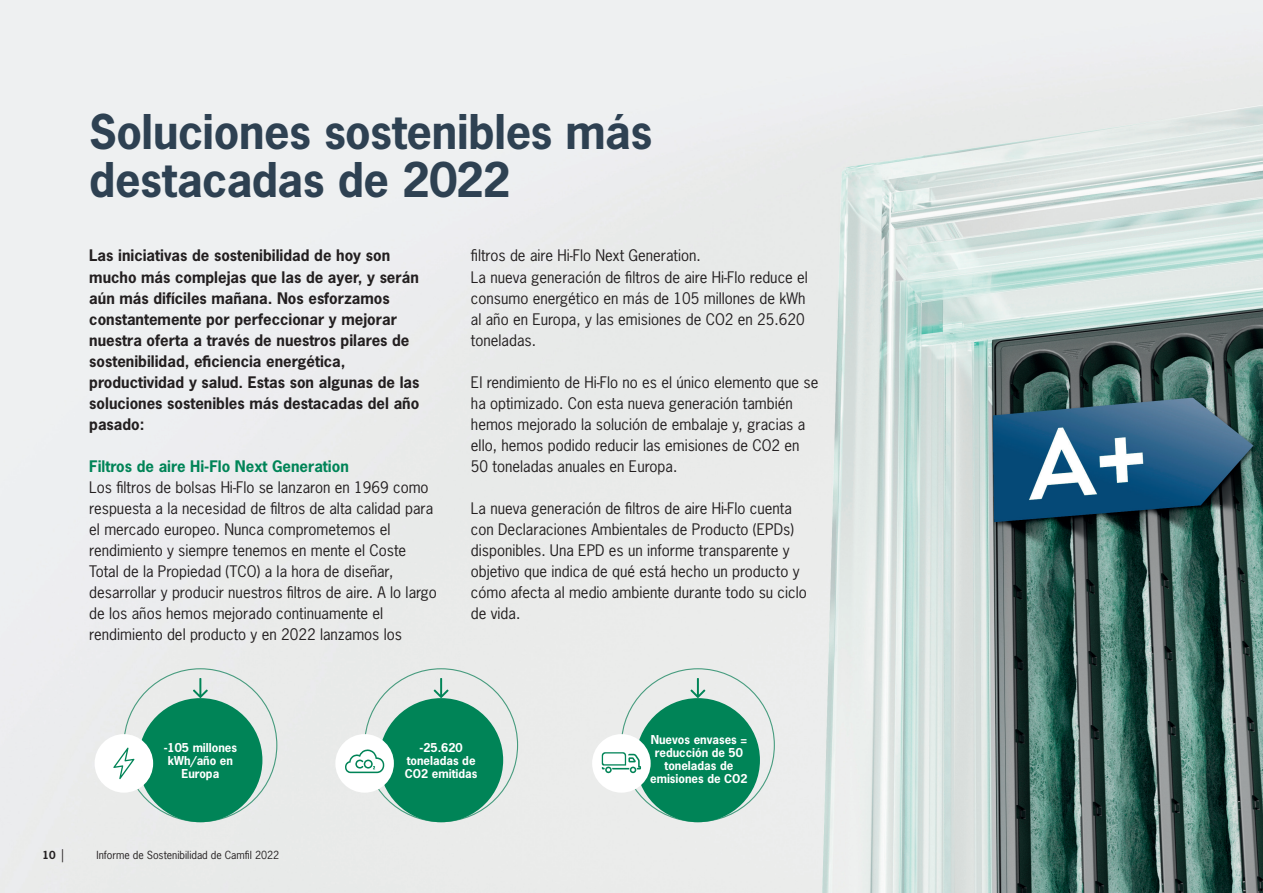
<style>
.page{position:relative;width:1263px;height:893px;background:#fff}
.page>*{position:absolute;margin:0;border:0;box-sizing:border-box;transform-origin:0 0}
.t1{font:700 45px/48px "News Gothic Std";letter-spacing:-.01em;color:#2e4152}
.t2{font:15px/21px "News Gothic Std";color:#231f20}
.t3{font:700 15px/21px "News Gothic Std";color:#231f20}
.t4{font:700 15px "News Gothic Std";color:#008457}
.t5{font:700 11.55px/13.2px "News Gothic Std";color:#fff;text-align:center}
.t6{font:10.5px "News Gothic Std";color:#231f20}
.t7{font:700 10.5px "News Gothic Std";color:#231f20}
.s1{font-weight:400;font-size:13.2px}
</style>
<div class="page">
<img style="left:0;top:0;width:1263px;height:893px">
<div style="left:138px;top:698px;width:124px;height:124px;background:#008457;border-radius:50%"></div>
<div style="left:95px;top:734px;width:58px;height:59px;background:#fff;border-radius:50%"></div>
<svg style="left:113px;top:747px;width:21px;height:32px"></svg>
<svg style="left:193px;top:678px;width:15px;height:20px"></svg>
<div style="left:379px;top:698px;width:124px;height:124px;background:#008457;border-radius:50%"></div>
<div style="left:335px;top:734px;width:59px;height:59px;background:#fff;border-radius:50%"></div>
<svg style="left:345px;top:749px;width:39px;height:24px"></svg>
<svg style="left:434px;top:678px;width:14px;height:20px"></svg>
<div style="left:636px;top:698px;width:124px;height:124px;background:#008457;border-radius:50%"></div>
<div style="left:592px;top:734px;width:59px;height:59px;background:#fff;border-radius:50%"></div>
<svg style="left:690px;top:678px;width:15px;height:20px"></svg>
<svg style="left:602px;top:752px;width:39px;height:21px"></svg>
<h1 class="t1" style="left:89px;top:107px;width:564px">Soluciones sostenibles más destacadas de 2022</h1>
<p class="t3" style="left:89px;top:245px;width:332px">Las iniciativas de sostenibilidad de hoy son mucho más complejas que las de ayer, y serán aún más difíciles mañana. Nos esforzamos constantemente por perfeccionar y mejorar nuestra oferta a través de nuestros pilares de sostenibilidad, eficiencia energética, productividad y salud. Estas son algunas de las soluciones sostenibles más destacadas del año pasado:</p>
<p class="t4" style="left:89px;top:456px;width:261px">Filtros de aire Hi-Flo Next Generation</p>
<p class="t2" style="left:89px;top:476px;width:349px">Los filtros de bolsas Hi-Flo se lanzaron en 1969 como respuesta a la necesidad de filtros de alta calidad para el mercado europeo. Nunca comprometemos el rendimiento y siempre tenemos en mente el Coste Total de la Propiedad (TCO) a la hora de diseñar, desarrollar y producir nuestros filtros de aire. A lo largo de los años hemos mejorado continuamente el rendimiento del producto y en 2022 lanzamos los</p>
<p class="t2" style="left:471px;top:245px;width:338px">filtros de aire Hi-Flo Next Generation.<br>La nueva generación de filtros de aire Hi-Flo reduce el consumo energético en más de 105 millones de kWh al año en Europa, y las emisiones de CO2 en 25.620 toneladas.</p>
<p class="t2" style="left:471px;top:371px;width:349px">El rendimiento de Hi-Flo no es el único elemento que se ha optimizado. Con esta nueva generación también hemos mejorado la solución de embalaje y, gracias a ello, hemos podido reducir las emisiones de CO2 en 50 toneladas anuales en Europa.</p>
<p class="t2" style="left:471px;top:497px;width:337px">La nueva generación de filtros de aire Hi-Flo cuenta con Declaraciones Ambientales de Producto (EPDs) disponibles. Una EPD es un informe transparente y objetivo que indica de qué está hecho un producto y cómo afecta al medio ambiente durante todo su ciclo de vida.</p>
<p class="t5" style="left:164px;top:740px;width:75px">-105 millones kWh/año en<br>Europa</p>
<p class="t5" style="left:405px;top:740px;width:74px">-25.620 toneladas de<br>CO2 emitidas</p>
<p class="t5" style="left:650px;top:732px;width:99px">Nuevos envases = reducción de 50 toneladas de emisiones de CO2</p>
<p class="t7" style="left:43px;top:848px;width:23px">10 <span class="s1">|</span></p>
<p class="t6" style="left:97px;top:848px;width:184px">Informe de Sostenibilidad de Camfil 2022</p>
</div>
